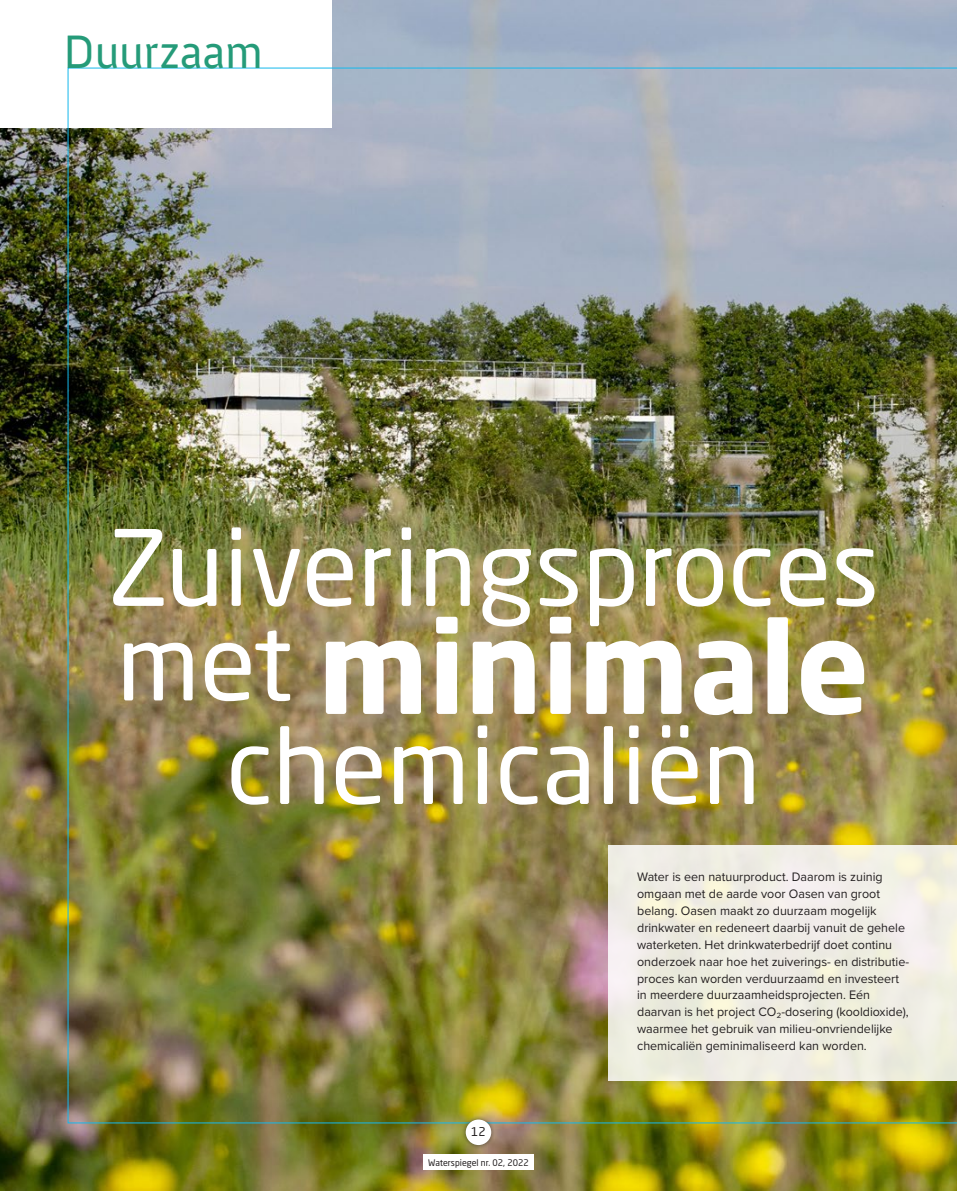
<style>
.page{position:relative;width:957px;height:1191px;background:#fff}
.page>*{position:absolute;margin:0;border:0;box-sizing:border-box;transform-origin:0 0}
.t1{font:700 126px "Neo Sans Std";color:#fff}
.t2{font:103.5px "Neo Sans Std";color:#fff}
.t3{font:48px "Anivers";letter-spacing:-.01em;color:#259b79}
.t4{font:12.75px/17px "Proxima Nova";color:#231f20}
.t5{font:12px "Neo Sans Std";color:#231f20}
.t6{font:9px "Neo Sans Std";color:#231f20}
.s1{font-weight:400;font-size:103.5px}
</style>
<div class="page">
<img style="left:0;top:0;width:957px;height:1191px">
<div style="left:0;top:0;width:332px;height:128px;background:#fff"></div>
<img style="left:68px;top:68px;width:889px;height:1055px">
<div style="left:461px;top:1115px;width:35px;height:34px;background:#231f20;opacity:.5"></div>
<div style="left:466px;top:1119px;width:25px;height:26px;background:#fff;border-radius:50%"></div>
<div style="left:423px;top:1154px;width:111px;height:16px;background:#fff"></div>
<h3 class="t3" style="left:63px;top:26px;width:202px">Duurzaam</h3>
<h2 class="t2" style="left:107px;top:504px;width:774px">Zuiveringsproces</h2>
<h1 class="t1" style="left:117px;top:586px;width:754px"><span class="s1">met</span> minimale</h1>
<h2 class="t2" style="left:226px;top:702px;width:536px">chemicaliën</h2>
<p class="t5" style="left:471px;top:1124px;width:16px">12</p>
<p class="t6" style="left:428px;top:1157px;width:102px">Waterspiegel nr. 02, 2022</p>
<p class="t4" style="left:637px;top:868px;width:273px">Water is een natuurproduct. Daarom is zuinig omgaan met de aarde voor Oasen van groot belang. Oasen maakt zo duurzaam mogelijk drinkwater en redeneert daarbij vanuit de gehele waterketen. Het drinkwaterbedrijf doet continu onderzoek naar hoe het zuiverings- en distributie&shy;proces kan worden verduurzaamd en investeert in meerdere duurzaamheidsprojecten. Eén daarvan is het project CO₂-dosering (kooldioxide), waarmee het gebruik van milieu-onvriendelijke chemicaliën geminimaliseerd kan worden.</p>
</div>
